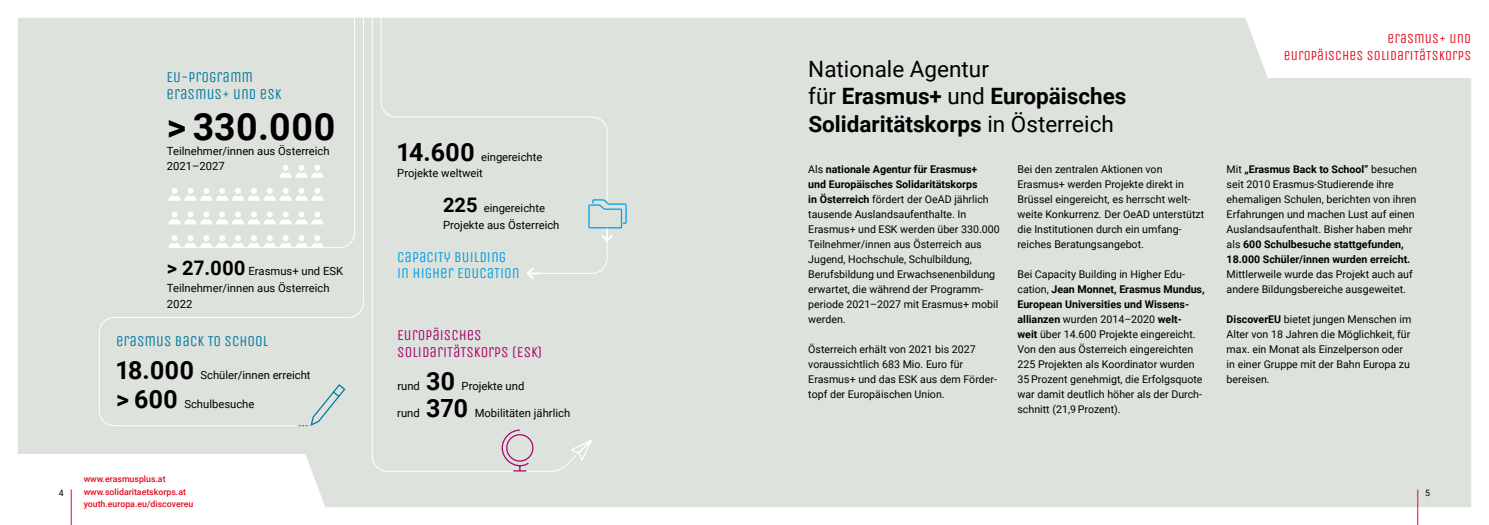
<style>
.page{position:relative;width:1489px;height:525px;background:#fff}
.page>*{position:absolute;margin:0;border:0;box-sizing:border-box;transform-origin:0 0}
.t1{font:700 37.5px "Roboto";color:#000}
.t2{font:700 25px "Roboto";color:#000}
.t3{font:700 22.5px/27.5px "Roboto";color:#000}
.t4{font:15px/16.2px "Unica One";color:#00789e}
.t5{font:15px/16.2px "Unica One";color:#a70370}
.t6{font:15px/16.2px "Unica One";color:#009ee0}
.t7{font:13.75px/17.5px "Unica One";letter-spacing:.01em;color:#e30c1c;text-align:right}
.t8{font:11.25px/16.2px "Roboto";color:#000}
.t9{font:10.62px/15px "Roboto";color:#000}
.t10{font:500 8.75px/12.5px "Roboto";color:#e30c1c}
.t11{font:8.75px "Roboto";color:#000}
.s1{font-weight:700;font-size:20px}
.s2{font-weight:400}
.s3{font-weight:700}
</style>
<div class="page">
<div style="left:18px;top:18px;width:1452px;height:489px;background:#dee2dd"></div>
<div style="left:98px;top:18px;width:266px;height:408px;background:#dee2dd"></div>
<div style="left:371px;top:18px;width:206px;height:454px;background:#dee2dd"></div>
<div style="left:380px;top:18px;width:228px;height:256px;background:#dee2dd"></div>
<svg style="left:587px;top:198px;width:40px;height:45px;background:#c5dade"></svg>
<svg style="left:525px;top:265px;width:15px;height:16px"></svg>
<svg style="left:501px;top:428px;width:33px;height:44px"></svg>
<svg style="left:299px;top:383px;width:47px;height:44px;background:#cedad8"></svg>
<svg style="left:570px;top:434px;width:27px;height:27px"></svg>
<hr style="left:71px;top:489px;width:1px;height:35px;background:#e30c1c">
<hr style="left:1417px;top:489px;width:1px;height:35px;background:#e30c1c">
<h3 class="t4" style="left:167px;top:69px;width:117px">EU-PROGRAMM<br>ERASMUS+ UND ESK</h3>
<h1 class="t1" style="left:167px;top:100px;width:170px">&gt; 330.000</h1>
<p class="t8" style="left:167px;top:143px;width:164px;line-height:15px">Teilnehmer/innen aus Österreich<br>2021–2027</p>
<p class="t8" style="left:167px;top:262px;width:178px"><span class="s1">&gt; 27.000</span> Erasmus+ und ESK<br>Teilnehmer/innen aus Österreich<br>2022</p>
<h2 class="t2" style="left:397px;top:134px;width:79px">14.600</h2>
<p class="t8" style="left:397px;top:148px;width:147px;text-indent:84px">eingereichte<br>Projekte weltweit</p>
<p class="t8" style="left:443px;top:199px;width:118px"><span class="s1">225</span> eingereichte<br>Projekte aus Österreich</p>
<h3 class="t6" style="left:397px;top:248px;width:124px">CAPACITY BUILDING<br>IN HIGHER EDUCATION</h3>
<h3 class="t4" style="left:116px;top:333px;width:154px">ERASMUS BACK TO SCHOOL</h3>
<h3 class="t5" style="left:397px;top:327px;width:147px">EUROPÄISCHES<br>SOLIDARITÄTSKORPS (ESK)</h3>
<h2 class="t2" style="left:116px;top:352px;width:80px">18.000</h2>
<p class="t8" style="left:200px;top:366px;width:112px">Schüler/innen erreicht</p>
<h2 class="t2" style="left:116px;top:381px;width:64px">&gt; 600</h2>
<p class="t8" style="left:184px;top:395px;width:72px">Schulbesuche</p>
<p class="t8" style="left:397px;top:377px;width:24px">rund</p>
<h2 class="t2" style="left:426px;top:363px;width:31px">30</h2>
<p class="t8" style="left:461px;top:377px;width:64px">Projekte und</p>
<p class="t8" style="left:397px;top:404px;width:24px">rund</p>
<h2 class="t2" style="left:426px;top:390px;width:44px">370</h2>
<p class="t8" style="left:474px;top:404px;width:97px">Mobilitäten jährlich</p>
<h3 class="t3" style="left:808px;top:54px;width:320px"><span class="s2">Nationale Agentur<br>für</span> Erasmus+ <span class="s2">und</span> Europäisches<br>Solidaritätskorps <span class="s2">in Österreich</span></h3>
<p class="t9" style="left:808px;top:161px;width:193px">Als <span class="s3">nationale Agentur für Erasmus+<br>und Europäisches Solidaritätskorps<br>in Österreich</span> fördert der OeAD jährlich tausende Auslandsaufenthalte. In Erasmus+ und ESK werden über 330.000<br>Teilnehmer/innen aus Österreich aus Jugend, Hochschule, Schulbildung, Berufsbildung und Erwachsenenbildung erwartet, die während der Programm&shy;periode 2021–2027 mit Erasmus+ mobil werden.</p>
<p class="t9" style="left:808px;top:341px;width:190px">Österreich erhält von 2021 bis 2027 voraussichtlich 683 Mio. Euro für Erasmus+ und das ESK aus dem Förder&shy;topf der Europäischen Union.</p>
<p class="t9" style="left:1017px;top:161px;width:188px">Bei den zentralen Aktionen von Erasmus+ werden Projekte direkt in Brüssel eingereicht, es herrscht welt&shy;weite Konkurrenz. Der OeAD unterstützt die Institutionen durch ein umfang&shy;reiches Beratungsangebot.</p>
<p class="t9" style="left:1017px;top:266px;width:189px">Bei Capacity Building in Higher Edu&shy;cation, <span class="s3">Jean Monnet, Erasmus Mundus, European Universities und Wissens&shy;allianzen</span> wurden 2014–2020 <span class="s3">welt-<br>weit</span> über 14.600 Projekte eingereicht.<br>Von den aus Österreich eingereichten 225 Projekten als Koordinator wurden 35 Prozent genehmigt, die Erfolgsquote war damit deutlich höher als der Durch&shy;schnitt (21,9 Prozent).</p>
<p class="t7" style="left:1283px;top:29px;width:189px">ERASMUS+ UND<br>EUROPÄISCHES SOLIDARITÄTSKORPS</p>
<p class="t9" style="left:1226px;top:161px;width:192px">Mit <span class="s3">„Erasmus Back to School“</span> besuchen seit 2010 Erasmus-Studierende ihre ehemaligen Schulen, berichten von ihren Erfahrungen und machen Lust auf einen Auslandsaufenthalt. Bisher haben mehr als <span class="s3">600 Schulbesuche stattgefunden, 18.000 Schüler/innen wurden erreicht.</span></p>
<p class="t9" style="left:1226px;top:266px;width:188px">Mittlerweile wurde das Projekt auch auf andere Bildungsbereiche ausgeweitet.</p>
<p class="t9" style="left:1226px;top:311px;width:186px"><span class="s3">DiscoverEU</span> bietet jungen Menschen im<br>Alter von 18 Jahren die Möglichkeit, für max. ein Monat als Einzelperson oder in einer Gruppe mit der Bahn Europa zu bereisen.</p>
<p class="t10" style="left:84px;top:472px;width:111px">www.erasmusplus.at www.solidaritaetskorps.at youth.europa.eu/discovereu</p>
<p class="t11" style="left:59px;top:486px;width:6px">4</p>
<p class="t11" style="left:1424px;top:486px;width:6px">5</p>
</div>
